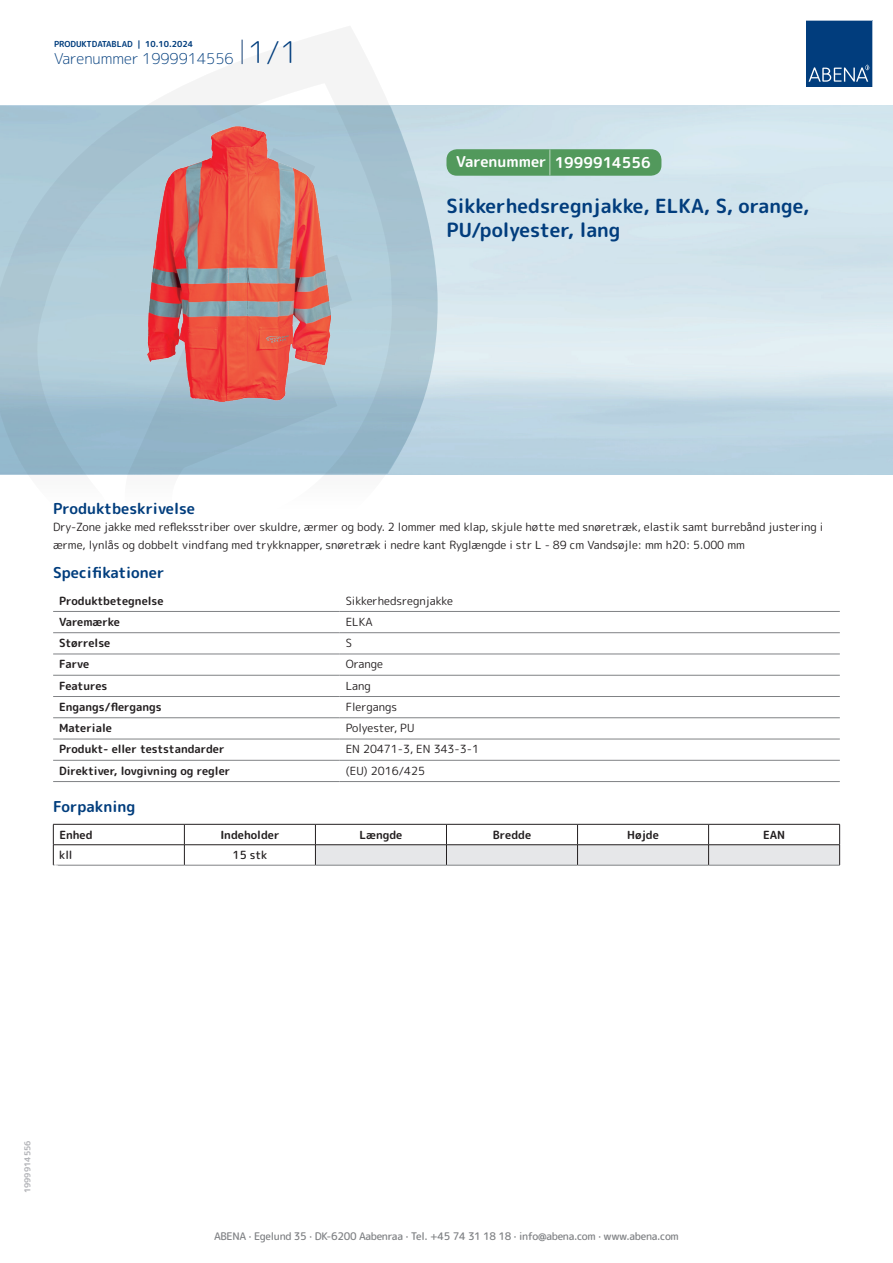
<style>
.page{position:relative;width:893px;height:1263px;background:#fff}
.page>*{position:absolute;margin:0;border:0;box-sizing:border-box;transform-origin:0 0}
.t1{font:700 19.5px/24px "Rounded Mplus 1 c";color:#013d7d}
.t2{font:700 15px "Rounded Mplus 1 c";color:#013d7d}
.t3{font:300 15px "Rounded Mplus 1 c";color:#013d7d}
.t4{font:700 15px "Rounded Mplus 1 c";color:#fff}
.t5{font:11.25px/18px "Rounded Mplus 1 c";color:#231f20}
.t6{font:700 11.25px "Rounded Mplus 1 c";color:#231f20}
.t7{font:500 11.25px "Rounded Mplus 1 c";color:#231f20}
.t8{font:500 10.5px "Rounded Mplus 1 c";letter-spacing:-.03em;color:#808285}
.t9{font:700 10.5px "Rounded Mplus 1 c";color:#fff}
.t10{font:700 8.25px "Rounded Mplus 1 c";color:#013d7d}
.t11{font:700 8.25px "Rounded Mplus 1 c";color:#b2b3b7}
.s1{font-size:30px}
.s2{font-size:25.5px}
</style>
<div class="page">
<svg style="left:0;top:26px;width:439px;height:449px"></svg>
<svg style="left:0;top:106px;width:438px;height:368px;background:#a6c4d3"></svg>
<svg style="left:242px;top:40px;width:1px;height:24px"></svg>
<svg style="left:806px;top:20px;width:67px;height:67px;background:#144b86"></svg>
<img style="left:148px;top:127px;width:182px;height:275px">
<hr style="left:53px;top:611px;width:287px;height:1px;background:#808285">
<hr style="left:340px;top:611px;width:500px;height:1px;background:#808285">
<hr style="left:53px;top:632px;width:287px;height:1px;background:#808285">
<hr style="left:340px;top:632px;width:500px;height:1px;background:#808285">
<hr style="left:53px;top:654px;width:287px;height:1px;background:#808285">
<hr style="left:340px;top:654px;width:500px;height:1px;background:#808285">
<hr style="left:53px;top:675px;width:287px;height:1px;background:#808285">
<hr style="left:340px;top:675px;width:500px;height:1px;background:#808285">
<hr style="left:53px;top:696px;width:287px;height:1px;background:#808285">
<hr style="left:340px;top:696px;width:500px;height:1px;background:#808285">
<hr style="left:53px;top:717px;width:287px;height:1px;background:#808285">
<hr style="left:340px;top:717px;width:500px;height:1px;background:#808285">
<hr style="left:53px;top:739px;width:287px;height:1px;background:#808285">
<hr style="left:340px;top:739px;width:500px;height:1px;background:#808285">
<hr style="left:53px;top:760px;width:287px;height:1px;background:#808285">
<hr style="left:340px;top:760px;width:500px;height:1px;background:#808285">
<hr style="left:53px;top:781px;width:287px;height:1px;background:#808285">
<hr style="left:340px;top:781px;width:500px;height:1px;background:#808285">
<hr style="left:53px;top:824px;width:131px;height:1px;background:#231f20">
<hr style="left:184px;top:824px;width:131px;height:1px;background:#231f20">
<hr style="left:53px;top:844px;width:131px;height:1px;background:#231f20">
<svg style="left:53px;top:824px;width:1px;height:41px"></svg>
<hr style="left:184px;top:844px;width:131px;height:1px;background:#231f20">
<svg style="left:184px;top:824px;width:1px;height:41px"></svg>
<svg style="left:315px;top:824px;width:525px;height:41px"></svg>
<hr style="left:53px;top:865px;width:131px;height:1px;background:#808285">
<hr style="left:184px;top:865px;width:131px;height:1px;background:#808285">
<hr style="left:315px;top:865px;width:131px;height:1px;background:#808285">
<hr style="left:446px;top:865px;width:131px;height:1px;background:#808285">
<hr style="left:577px;top:865px;width:132px;height:1px;background:#808285">
<hr style="left:709px;top:865px;width:131px;height:1px;background:#808285">
<div style="left:446px;top:149px;width:215px;height:27px;background:#52995c;border-radius:10px"></div>
<p class="t10" style="left:54px;top:38px;width:141px">PRODUKTDATABLAD | 10.10.2024</p>
<h2 class="t3" style="left:54px;top:48px;width:246px">Varenummer 1999914556 <span class="s1">1/1</span></h2>
<h2 class="t4" style="left:456px;top:152px;width:196px">Varenummer <span class="s2">|</span> 1999914556</h2>
<h1 class="t1" style="left:446px;top:194px;width:364px">Sikkerhedsregnjakke, ELKA, S, orange,<br>PU/polyester, lang</h1>
<h2 class="t2" style="left:53px;top:498px;width:143px">Produktbeskrivelse</h2>
<p class="t5" style="left:53px;top:517px;width:772px">Dry-Zone jakke med refleksstriber over skuldre, ærmer og body. 2 lommer med klap, skjule høtte med snøretræk, elastik samt burrebånd justering i ærme, lynlås og dobbelt vindfang med trykknapper, snøretræk i nedre kant Ryglængde i str L - 89 cm Vandsøjle: mm h20: 5.000 mm</p>
<h2 class="t2" style="left:53px;top:562px;width:113px">Specifikationer</h2>
<p class="t6" style="left:59px;top:592px;width:106px">Produktbetegnelse</p>
<p class="t5" style="left:346px;top:591px;width:109px">Sikkerhedsregnjakke</p>
<p class="t6" style="left:59px;top:614px;width:62px">Varemærke</p>
<p class="t5" style="left:346px;top:613px;width:29px">ELKA</p>
<p class="t6" style="left:59px;top:635px;width:53px">Størrelse</p>
<p class="t5" style="left:346px;top:634px;width:8px">S</p>
<p class="t6" style="left:59px;top:656px;width:32px">Farve</p>
<p class="t5" style="left:346px;top:655px;width:39px">Orange</p>
<p class="t6" style="left:59px;top:678px;width:50px">Features</p>
<p class="t5" style="left:346px;top:676px;width:27px">Lang</p>
<p class="t6" style="left:59px;top:699px;width:104px">Engangs/flergangs</p>
<p class="t5" style="left:346px;top:698px;width:53px">Flergangs</p>
<p class="t6" style="left:59px;top:720px;width:54px">Materiale</p>
<p class="t5" style="left:346px;top:719px;width:70px">Polyester, PU</p>
<p class="t6" style="left:59px;top:741px;width:167px">Produkt- eller teststandarder</p>
<p class="t5" style="left:346px;top:740px;width:135px">EN 20471-3, EN 343-3-1</p>
<p class="t6" style="left:59px;top:763px;width:173px">Direktiver, lovgivning og regler</p>
<p class="t5" style="left:346px;top:762px;width:81px">(EU) 2016/425</p>
<h2 class="t2" style="left:53px;top:796px;width:84px">Forpakning</h2>
<p class="t6" style="left:59px;top:827px;width:35px">Enhed</p>
<p class="t6" style="left:220px;top:827px;width:61px">Indeholder</p>
<p class="t6" style="left:359px;top:827px;width:44px">Længde</p>
<p class="t6" style="left:493px;top:827px;width:40px">Bredde</p>
<p class="t6" style="left:627px;top:827px;width:33px">Højde</p>
<p class="t6" style="left:763px;top:827px;width:24px">EAN</p>
<p class="t7" style="left:59px;top:847px;width:15px">kll</p>
<p class="t7" style="left:233px;top:847px;width:36px">15 stk</p>
<p class="t9" style="left:53px;top:860px;width:7px">*</p>
<p class="t11" style="left:22px;top:1193px;width:54px;rotate:-90deg">1999914556</p>
<p class="t8" style="left:214px;top:1229px;width:466px">ABENA · Egelund 35 · DK-6200 Aabenraa · Tel. +45 74 31 18 18 · info@abena.com · www.abena.com</p>
</div>
